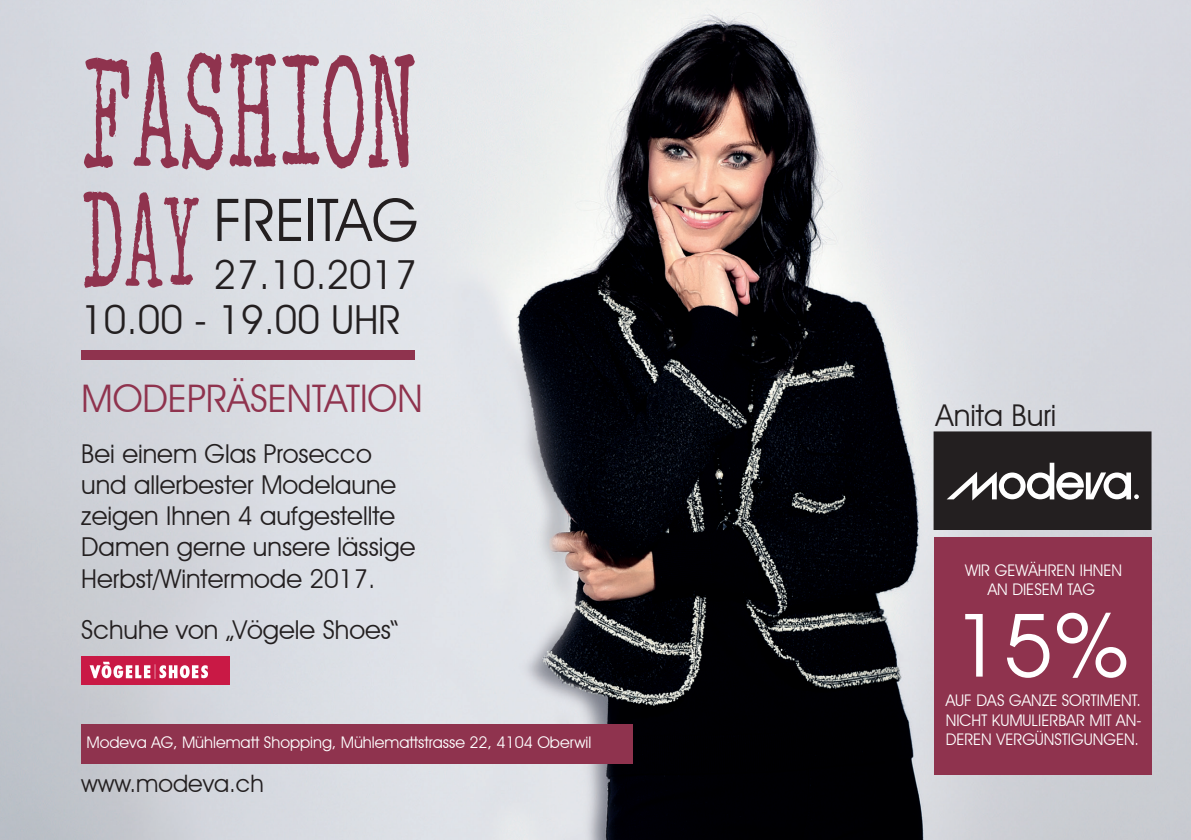
<style>
.page{position:relative;width:1191px;height:840px;background:#fff}
.page>*{position:absolute;margin:0;border:0;box-sizing:border-box;transform-origin:0 0}
.t1{font:122px "colourmepurple";color:#8f334e}
.t2{font:100px "colourmepurple";color:#8f334e}
.t3{font:88px "Avant Garde IT Cby BT";color:#fff}
.t4{font:59.2px "Avant Garde IT Cby BT";color:#231f20}
.t5{font:40px "Avant Garde IT Cby BT";color:#231f20}
.t6{font:38px "Avant Garde IT Cby BT";color:#8f334e}
.t7{font:30px "Avant Garde IT Cby BT";color:#231f20}
.t8{font:26px/31.2px "Avant Garde IT Cby BT";color:#231f20}
.t9{font:24px "Avant Garde IT Cby BT";color:#231f20}
.t10{font:16px/19.2px "Avant Garde IT Cby BT";color:#fff;text-align:justify}
</style>
<div class="page">
<img style="left:0;top:0;width:1191px;height:839px">
<svg style="left:934px;top:431px;width:217px;height:98px;background:#3d393a"></svg>
<div style="left:81px;top:350px;width:334px;height:10px;background:#8f334e"></div>
<div style="left:933px;top:537px;width:218px;height:237px;background:#8f334e"></div>
<div style="left:81px;top:724px;width:552px;height:39px;background:#8f334e"></div>
<div style="left:81px;top:655px;width:149px;height:29px;background:#c91945"></div>
<svg style="left:90px;top:661px;width:118px;height:17px"></svg>
<p class="t1" style="left:81px;top:33px;width:336px">FASHION</p>
<p class="t2" style="left:81px;top:177px;width:120px">DAY</p>
<p class="t5" style="left:81px;top:295px;width:321px">10.00 - 19.00 UHR</p>
<p class="t4" style="left:214px;top:184px;width:206px">FREITAG</p>
<p class="t5" style="left:214px;top:250px;width:205px">27.10.2017</p>
<p class="t6" style="left:81px;top:374px;width:343px">MODEPRÄSENTATION</p>
<p class="t8" style="left:81px;top:437px;width:292px">Bei einem Glas Prosecco</p>
<p class="t8" style="left:81px;top:468px;width:336px">und allerbester Modelaune zeigen Ihnen 4 aufgestellte<br>Damen gerne unsere lässige</p>
<p class="t8" style="left:81px;top:562px;width:296px">Herbst/Wintermode 2017.</p>
<p class="t8" style="left:81px;top:613px;width:318px">Schuhe von „Vögele Shoes“</p>
<p class="t10" style="left:86px;top:731px;width:506px">Modeva AG, Mühlematt Shopping, Mühlemattstrasse 22, 4104 Oberwil</p>
<p class="t9" style="left:81px;top:768px;width:184px">www.modeva.ch</p>
<p class="t7" style="left:935px;top:396px;width:122px">Anita Buri</p>
<p class="t10" style="left:965px;top:560px;width:159px">WIR GEWÄHREN IHNEN</p>
<p class="t10" style="left:987px;top:579px;width:109px">AN DIESEM TAG</p>
<p class="t3" style="left:953px;top:591px;width:178px">15%</p>
<p class="t10" style="left:945px;top:690px;width:198px">AUF DAS GANZE SORTIMENT.<br>NICHT KUMULIERBAR MIT AN-DEREN VERGÜNSTIGUNGEN.</p>
</div>
